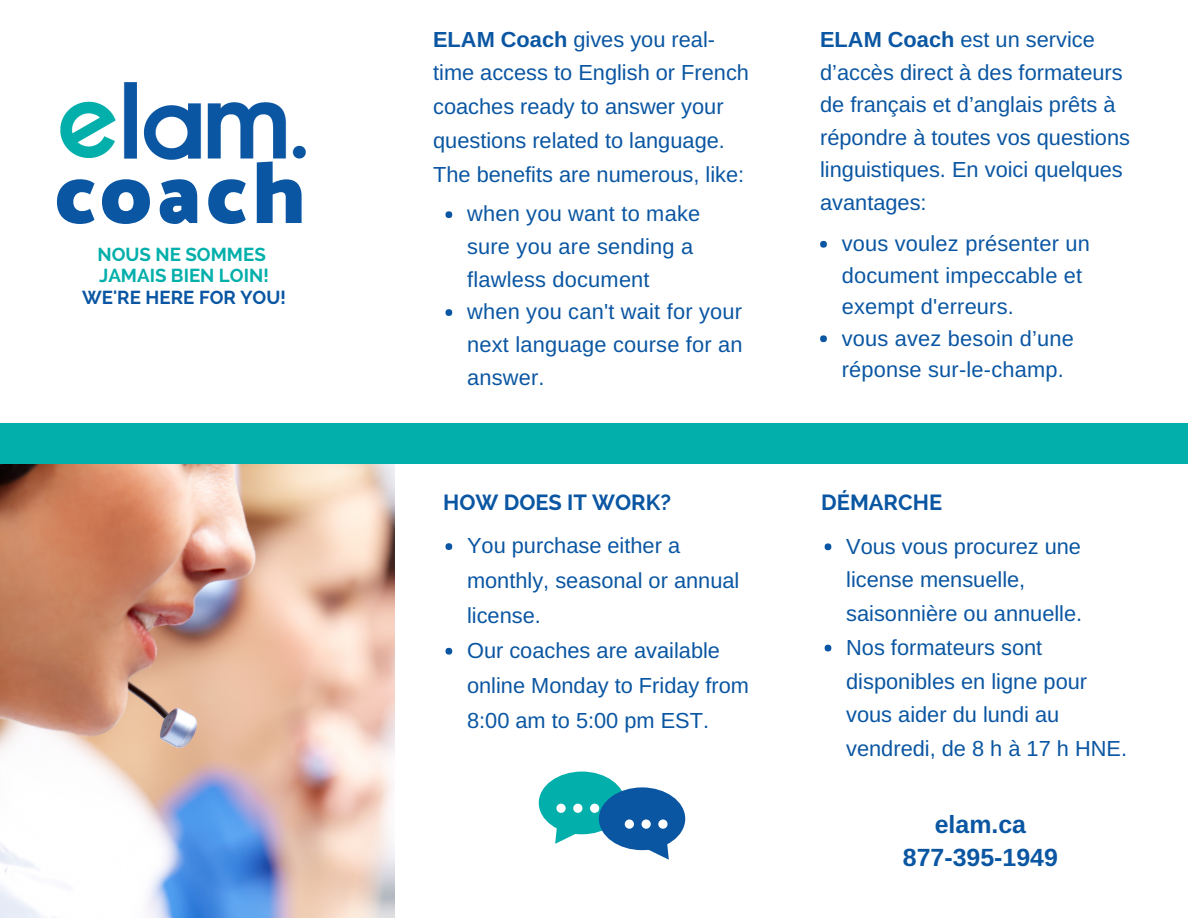
<style>
.page{position:relative;width:1188px;height:918px;background:#fff}
.page>*{position:absolute;margin:0;border:0;box-sizing:border-box;transform-origin:0 0}
.t1{font:900 87.15px "Catamaran";letter-spacing:.06em;color:#0a56a2}
.t2{font:700 24.9px/33.8px "Arimo";color:#0a56a2;text-align:center}
.t3{font:21.75px/33.8px "Arimo";color:#0a56a2}
.t4{font:700 21.75px "Raleway";color:#0a56a2}
.t5{font:700 18.75px/20.2px "Raleway";color:#02afaa}
.t6{font:700 18.75px "Raleway";color:#0a56a2}
.s1{font-weight:700}
</style>
<div class="page">
<img style="left:0;top:463px;width:395px;height:455px">
<div style="left:446px;top:543px;width:6px;height:7px;background:#0a56a2;border-radius:50%"></div>
<div style="left:446px;top:648px;width:6px;height:7px;background:#0a56a2;border-radius:50%"></div>
<div style="left:446px;top:211px;width:6px;height:7px;background:#0a56a2;border-radius:50%"></div>
<div style="left:446px;top:309px;width:6px;height:7px;background:#0a56a2;border-radius:50%"></div>
<img style="left:61px;top:82px;width:245px;height:78px">
<div style="left:0;top:423px;width:1188px;height:40px;background:#02afaa"></div>
<div style="left:820px;top:241px;width:7px;height:7px;background:#0a56a2;border-radius:50%"></div>
<div style="left:820px;top:335px;width:7px;height:7px;background:#0a56a2;border-radius:50%"></div>
<div style="left:825px;top:543px;width:6px;height:7px;background:#0a56a2;border-radius:50%"></div>
<svg style="left:825px;top:645px;width:6px;height:6px"></svg>
<div style="left:539px;top:772px;width:86px;height:62px;background:#02afaa;border-radius:50%"></div>
<div style="left:590px;top:804px;width:9px;height:9px;background:#fff;border-radius:50%"></div>
<div style="left:573px;top:804px;width:9px;height:9px;background:#fff;border-radius:50%"></div>
<div style="left:556px;top:804px;width:10px;height:9px;background:#fff;border-radius:50%"></div>
<svg style="left:555px;top:827px;width:26px;height:17px"></svg>
<div style="left:599px;top:787px;width:86px;height:63px;background:#0a56a2;border-radius:50%"></div>
<div style="left:625px;top:819px;width:9px;height:10px;background:#fff;border-radius:50%"></div>
<div style="left:642px;top:819px;width:9px;height:10px;background:#fff;border-radius:50%"></div>
<svg style="left:658px;top:819px;width:10px;height:10px"></svg>
<svg style="left:643px;top:843px;width:26px;height:17px"></svg>
<h1 class="t1" style="left:55px;top:127px;width:252px">coach</h1>
<p class="t5" style="left:98px;top:245px;width:173px">NOUS NE SOMMES<br>JAMAIS BIEN LOIN!</p>
<p class="t6" style="left:82px;top:286px;width:205px">WE'RE HERE FOR YOU!</p>
<p class="t3" style="left:433px;top:22px;width:317px"><span class="s1">ELAM Coach</span> gives you real&shy;time access to English or French coaches ready to answer your questions related to language.<br>The benefits are numerous, like:</p>
<p class="t3" style="left:467px;top:198px;width:277px;line-height:32.7px">when you want to make sure you are sending a flawless document<br>when you can't wait for your next language course for an answer.</p>
<p class="t4" style="left:443px;top:489px;width:229px">HOW DOES IT WORK?</p>
<p class="t3" style="left:467px;top:528px;width:284px;line-height:34.8px">You purchase either a monthly, seasonal or annual license.<br>Our coaches are available online Monday to Friday from<br>8:00 am to 5:00 pm EST.</p>
<p class="t3" style="left:820px;top:23px;width:311px;line-height:32.7px"><span class="s1">ELAM Coach</span> est un service d’accès direct à des formateurs de français et d’anglais prêts à répondre à toutes vos questions linguistiques. En voici quelques avantages:</p>
<p class="t3" style="left:842px;top:228px;width:250px;line-height:31.5px">vous voulez présenter un document impeccable et exempt d'erreurs.<br>vous avez besoin d’une réponse sur-le-champ.</p>
<p class="t4" style="left:821px;top:489px;width:122px">DÉMARCHE</p>
<p class="t3" style="left:846px;top:529px;width:282px">Vous vous procurez une license mensuelle, saisonnière ou annuelle.<br>Nos formateurs sont disponibles en ligne pour vous aider du lundi au vendredi, de 8 h à 17 h HNE.</p>
<p class="t2" style="left:903px;top:807px;width:157px">elam.ca<br>877-395-1949</p>
</div>
